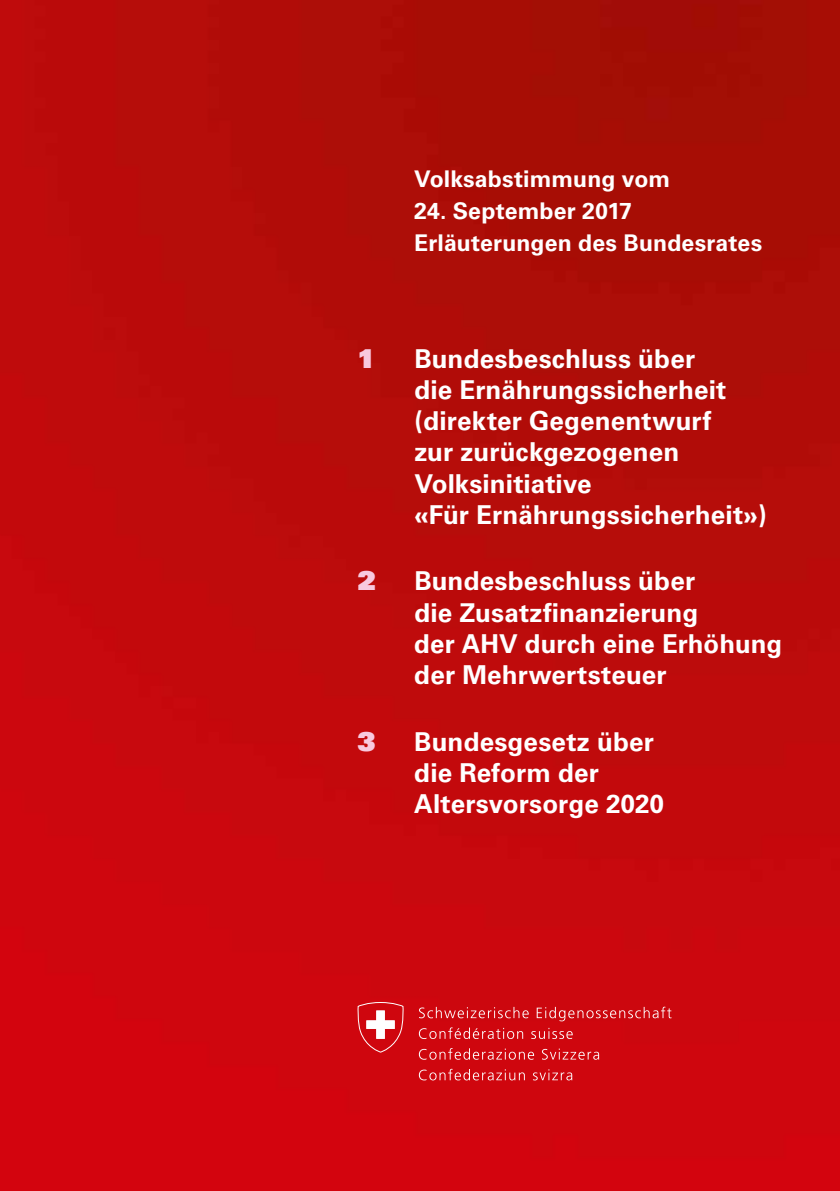
<style>
.page{position:relative;width:840px;height:1191px;background:#fff}
.page>*{position:absolute;margin:0;border:0;box-sizing:border-box;transform-origin:0 0}
.t1{font:700 26px/31.2px "Univers";letter-spacing:.005em;color:#fff}
.t2{font:26px "Univers LT Std X Black";color:#f8c9df}
.t3{font:700 23px/32px "Univers";letter-spacing:.005em;color:#fff}
</style>
<div class="page">
<img style="left:0;top:0;width:839px;height:1191px">
<svg style="left:419px;top:1007px;width:109px;height:11px"></svg>
<svg style="left:536px;top:1006px;width:135px;height:15px;background:#d32b31"></svg>
<svg style="left:418px;top:1027px;width:105px;height:12px"></svg>
<svg style="left:531px;top:1028px;width:41px;height:11px"></svg>
<svg style="left:418px;top:1048px;width:116px;height:11px"></svg>
<svg style="left:541px;top:1048px;width:58px;height:11px"></svg>
<svg style="left:418px;top:1068px;width:106px;height:12px"></svg>
<svg style="left:532px;top:1069px;width:40px;height:11px"></svg>
<svg style="left:357px;top:1002px;width:48px;height:51px"></svg>
<p class="t3" style="left:414px;top:163px;width:257px">Volksabstimmung vom</p>
<p class="t3" style="left:414px;top:195px;width:349px">24. September 2017<br>Erläuterungen des Bundesrates</p>
<p class="t2" style="left:357px;top:341px;width:20px">1</p>
<p class="t1" style="left:414px;top:343px;width:354px">Bundesbeschluss über<br>die Ernährungssicherheit (direkter Gegenentwurf<br>zur zurückgezogenen<br>Volksinitiative<br>«Für Ernährungssicherheit»)</p>
<p class="t2" style="left:357px;top:564px;width:20px">2</p>
<p class="t1" style="left:414px;top:566px;width:369px">Bundesbeschluss über<br>die Zusatzfinanzierung<br>der AHV durch eine Erhöhung der Mehrwertsteuer</p>
<p class="t2" style="left:357px;top:724px;width:20px">3</p>
<p class="t1" style="left:414px;top:726px;width:251px">Bundesgesetz über die Reform der<br>Altersvorsorge 2020</p>
</div>
